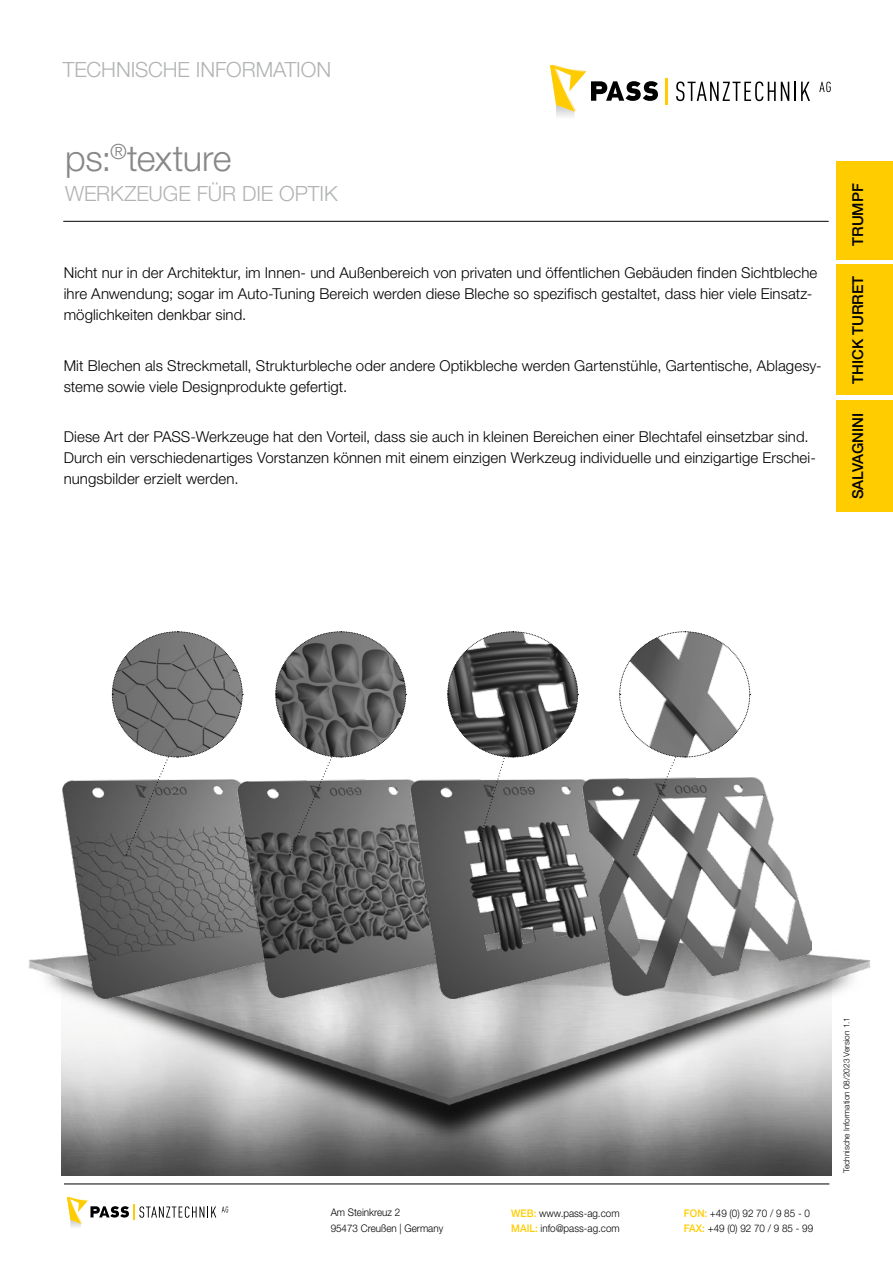
<style>
.page{position:relative;width:893px;height:1263px;background:#fff}
.page>*{position:absolute;margin:0;border:0;box-sizing:border-box;transform-origin:0 0}
.t1{font:300 36px "Helvetica Neue LT Std";letter-spacing:-.015em;color:#87888a}
.t2{font:300 21px "Helvetica Neue LT Std";letter-spacing:-.005em;color:#b1b3b4}
.t3{font:300 15px/21px "Helvetica Neue LT Std";letter-spacing:.005em;color:#000}
.t4{font:500 15px "Helvetica Neue LT Std";color:#000}
.t5{font:300 10.5px/15px "Helvetica Neue LT Std";color:#000;scale:.94 1}
.t6{font:300 8.25px "Helvetica Neue LT Std";color:#000}
.s1{font-weight:500;color:#fecc00}
</style>
<div class="page">
<hr style="left:64px;top:1184px;width:765px;height:1px;background:#000">
<img style="left:62px;top:1166px;width:769px;height:9px">
<img style="left:28px;top:777px;width:843px;height:389px">
<div style="left:837px;top:162px;width:56px;height:349px;background:#fc0"></div>
<svg style="left:676px;top:81px;width:134px;height:20px"></svg>
<svg style="left:819px;top:82px;width:12px;height:10px"></svg>
<svg style="left:550px;top:65px;width:108px;height:47px"></svg>
<hr style="left:665px;top:78px;width:3px;height:27px;background:#fecc00">
<svg style="left:222px;top:1206px;width:6px;height:6px"></svg>
<svg style="left:67px;top:1197px;width:149px;height:30px"></svg>
<hr style="left:63px;top:221px;width:766px;height:1px;background:#000">
<img style="left:63px;top:780px;width:229px;height:218px">
<img style="left:238px;top:780px;width:173px;height:217px">
<img style="left:411px;top:780px;width:229px;height:219px">
<img style="left:583px;top:778px;width:229px;height:217px">
<svg style="left:112px;top:631px;width:131px;height:224px"></svg>
<svg style="left:275px;top:631px;width:132px;height:224px"></svg>
<svg style="left:447px;top:631px;width:132px;height:210px"></svg>
<svg style="left:619px;top:631px;width:132px;height:224px"></svg>
<h2 class="t2" style="left:63px;top:57px;width:270px">TECHNISCHE INFORMATION</h2>
<h1 class="t1" style="left:65px;top:136px;width:168px">ps:<sup>®</sup>texture</h1>
<h2 class="t2" style="left:65px;top:181px;width:274px">WERKZEUGE FÜR DIE OPTIK</h2>
<p class="t3" style="left:64px;top:262px;width:755px">Nicht nur in der Architektur, im Innen- und Außenbereich von privaten und öffentlichen Gebäuden finden Sichtbleche ihre Anwendung; sogar im Auto-Tuning Bereich werden diese Bleche so spezifisch gestaltet, dass hier viele Einsatz&shy;möglichkeiten denkbar sind.</p>
<p class="t3" style="left:64px;top:355px;width:760px">Mit Blechen als Streckmetall, Strukturbleche oder andere Optikbleche werden Gartenstühle, Gartentische, Ablagesy&shy;steme sowie viele Designprodukte gefertigt.</p>
<p class="t3" style="left:64px;top:426px;width:754px">Diese Art der PASS-Werkzeuge hat den Vorteil, dass sie auch in kleinen Bereichen einer Blechtafel einsetzbar sind.<br>Durch ein verschiedenartiges Vorstanzen können mit einem einzigen Werkzeug individuelle und einzigartige Erschei&shy;nungsbilder erzielt werden.</p>
<p class="t4" style="left:849px;top:246px;width:64px;rotate:-90deg">TRUMPF</p>
<p class="t4" style="left:849px;top:384px;width:110px;rotate:-90deg">THICK TURRET</p>
<p class="t4" style="left:849px;top:499px;width:88px;rotate:-90deg">SALVAGNINI</p>
<p class="t5" style="left:331px;top:1205px;width:121px">Am Steinkreuz 2<br>95473 Creußen | Germany</p>
<p class="t5" style="left:511px;top:1205px;width:117px"><span class="s1">WEB:</span> www.pass-ag.com<br><span class="s1">MAIL:</span> info@pass-ag.com</p>
<p class="t5" style="left:684px;top:1205px;width:139px"><span class="s1">FON:</span> +49 (0) 92 70 / 9 85 - 0<br><span class="s1">FAX:</span> +49 (0) 92 70 / 9 85 - 99</p>
<p class="t6" style="left:841px;top:1173px;width:158px;rotate:-90deg">Technische Information 08/2023 Version 1.1</p>
</div>
